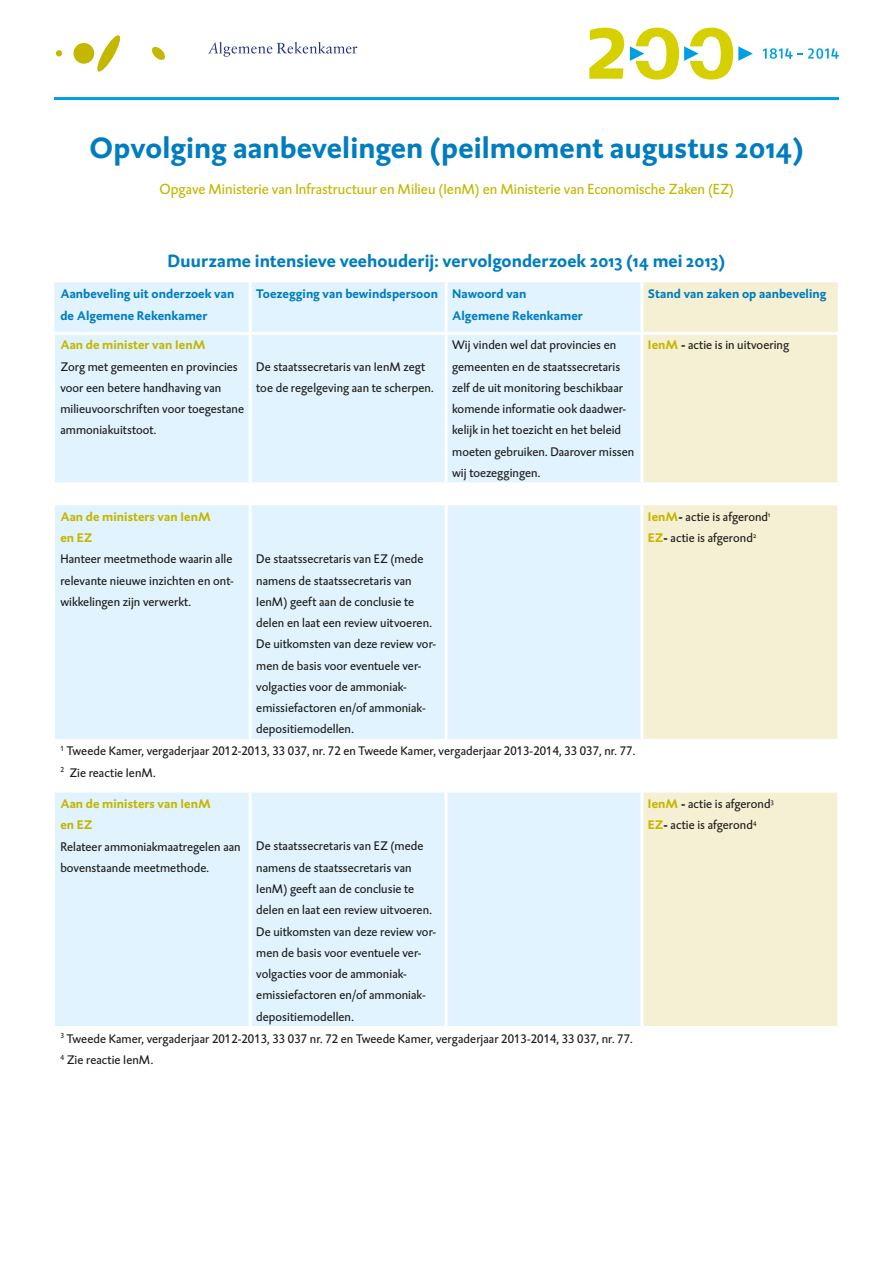
<style>
.page{position:relative;width:893px;height:1263px;background:#fff}
.page>*{position:absolute;margin:0;border:0;box-sizing:border-box;transform-origin:0 0}
._1_Kop_Opvolging{font:700 30px "DTL Caspari ST";letter-spacing:.005em;color:#007dbf}
._3_Onderzoek{font:700 18px "DTL Caspari ST";letter-spacing:.005em;color:#007dbf}
._2_Opgave{font:15px "DTL Caspari T";color:#c3b700}
._05_Tabel_tekstkader{font:12.75px/21.3px "DTL Caspari T";letter-spacing:.005em;color:#1d1d1b}
._4_kop_tabel_vet_bla{font:700 12.75px/21.3px "DTL Caspari ST";letter-spacing:.005em;color:#007dbf}
._4_kop_tabel_vet_bla-2{font:12.75px "DTL Caspari ST";letter-spacing:.005em;color:#1d1d1b}
._4_kop_tabel_vet_bla-3{font:700 12.75px/21.3px "DTL Caspari ST";letter-spacing:.005em;color:#c3b700}
.s1{font-weight:700;color:#c3b700}
.s2{font-weight:700}
</style>
<div class="page">
<svg style="left:56px;top:50px;width:6px;height:6px"></svg>
<svg style="left:74px;top:35px;width:47px;height:37px"></svg>
<svg style="left:152px;top:46px;width:13px;height:14px"></svg>
<svg style="left:208px;top:42px;width:149px;height:15px"></svg>
<svg style="left:589px;top:28px;width:35px;height:51px"></svg>
<svg style="left:630px;top:28px;width:123px;height:52px"></svg>
<svg style="left:763px;top:48px;width:76px;height:11px"></svg>
<div style="left:54px;top:282px;width:586px;height:200px;background:#e1f3fe"></div>
<div style="left:643px;top:282px;width:195px;height:200px;background:#f5f0d3"></div>
<svg style="left:55px;top:505px;width:782px;height:521px;background:#e8f3f4"></svg>
<hr style="left:54px;top:335px;width:1px;height:147px;background:#fff">
<hr style="left:837px;top:335px;width:1px;height:147px;background:#fff">
<hr style="left:54px;top:739px;width:196px;height:1px;background:#fff">
<hr style="left:250px;top:739px;width:196px;height:1px;background:#fff">
<hr style="left:446px;top:739px;width:196px;height:1px;background:#fff">
<hr style="left:642px;top:739px;width:196px;height:1px;background:#fff">
<hr style="left:54px;top:792px;width:196px;height:1px;background:#fff">
<hr style="left:250px;top:792px;width:196px;height:1px;background:#fff">
<hr style="left:446px;top:792px;width:196px;height:1px;background:#fff">
<hr style="left:642px;top:792px;width:196px;height:1px;background:#fff">
<hr style="left:249px;top:282px;width:3px;height:50px;background:#fff">
<hr style="left:445px;top:282px;width:3px;height:50px;background:#fff">
<hr style="left:54px;top:332px;width:196px;height:3px;background:#fff">
<hr style="left:250px;top:332px;width:196px;height:3px;background:#fff">
<hr style="left:249px;top:335px;width:3px;height:147px;background:#fff">
<hr style="left:446px;top:332px;width:196px;height:3px;background:#fff">
<hr style="left:445px;top:335px;width:3px;height:147px;background:#fff">
<hr style="left:642px;top:332px;width:196px;height:3px;background:#fff">
<hr style="left:249px;top:505px;width:3px;height:234px;background:#fff">
<hr style="left:445px;top:505px;width:3px;height:234px;background:#fff">
<hr style="left:640px;top:505px;width:3px;height:234px;background:#fff">
<hr style="left:249px;top:792px;width:3px;height:234px;background:#fff">
<hr style="left:445px;top:792px;width:3px;height:234px;background:#fff">
<hr style="left:640px;top:792px;width:3px;height:234px;background:#fff">
<hr style="left:54px;top:97px;width:785px;height:3px;background:#009fe3">
<p class="_1_Kop_Opvolging" style="left:90px;top:128px;width:716px">Opvolging aanbevelingen (peilmoment augustus 2014)</p>
<p class="_2_Opgave" style="left:159px;top:180px;width:576px">Opgave Ministerie van Infrastructuur en Milieu (IenM) en Ministerie van Economische Zaken (EZ)</p>
<p class="_3_Onderzoek" style="left:168px;top:249px;width:559px">Duurzame intensieve veehouderij: vervolgonderzoek 2013 (14 mei 2013)</p>
<p class="_4_kop_tabel_vet_bla" style="left:60px;top:283px;width:176px">Aanbeveling uit onderzoek van de Algemene Rekenkamer</p>
<p class="_4_kop_tabel_vet_bla" style="left:256px;top:283px;width:183px">Toezegging van bewindspersoon</p>
<p class="_4_kop_tabel_vet_bla" style="left:452px;top:283px;width:132px">Nawoord van<br>Algemene Rekenkamer</p>
<p class="_4_kop_tabel_vet_bla" style="left:648px;top:283px;width:180px">Stand van zaken op aanbeveling</p>
<p class="_4_kop_tabel_vet_bla-3" style="left:60px;top:334px;width:147px">Aan de minister van IenM</p>
<p class="_05_Tabel_tekstkader" style="left:60px;top:356px;width:185px">Zorg met gemeenten en provincies voor een betere handhaving van milieuvoorschriften voor toegestane ammoniakuitstoot.</p>
<p class="_05_Tabel_tekstkader" style="left:256px;top:355px;width:179px">De staatssecretaris van IenM zegt toe de regelgeving aan te scherpen.</p>
<p class="_05_Tabel_tekstkader" style="left:452px;top:334px;width:184px">Wij vinden wel dat provincies en gemeenten en de staatssecretaris zelf de uit monitoring beschikbaar komende informatie ook daadwer&shy;kelijk in het toezicht en het beleid moeten gebruiken. Daarover missen wij toezeggingen.</p>
<p class="_4_kop_tabel_vet_bla-2" style="left:648px;top:337px;width:143px"><span class="s1">IenM</span> <span class="s2">-</span> actie is in uitvoering</p>
<p class="_4_kop_tabel_vet_bla-3" style="left:60px;top:505px;width:152px">Aan de ministers van IenM en EZ</p>
<p class="_05_Tabel_tekstkader" style="left:60px;top:548px;width:175px">Hanteer meetmethode waarin alle relevante nieuwe inzichten en ont&shy;wikkelingen zijn verwerkt.</p>
<p class="_05_Tabel_tekstkader" style="left:256px;top:548px;width:181px">De staatssecretaris van EZ (mede namens de staatssecretaris van<br>IenM) geeft aan de conclusie te delen en laat een review uitvoeren.<br>De uitkomsten van deze review vor&shy;men de basis voor eventuele ver&shy;volgacties voor de ammoniak&shy;emissiefactoren en/of ammoniak&shy;depositiemodellen.</p>
<p class="_05_Tabel_tekstkader" style="left:60px;top:740px;width:576px"><sup>1</sup> Tweede Kamer, vergaderjaar 2012-2013, 33 037, nr. 72 en Tweede Kamer, vergaderjaar 2013-2014, 33 037, nr. 77.</p>
<p class="_05_Tabel_tekstkader" style="left:60px;top:761px;width:97px"><sup>2</sup> Zie reactie IenM.</p>
<p class="_4_kop_tabel_vet_bla-3" style="left:60px;top:793px;width:152px">Aan de ministers van IenM en EZ</p>
<p class="_05_Tabel_tekstkader" style="left:60px;top:835px;width:182px">Relateer ammoniakmaatregelen aan bovenstaande meetmethode.</p>
<p class="_05_Tabel_tekstkader" style="left:256px;top:835px;width:181px">De staatssecretaris van EZ (mede namens de staatssecretaris van<br>IenM) geeft aan de conclusie te delen en laat een review uitvoeren.<br>De uitkomsten van deze review vor&shy;men de basis voor eventuele ver&shy;volgacties voor de ammoniak-</p>
<p class="_05_Tabel_tekstkader" style="left:256px;top:984px;width:170px">emissiefactoren en/of ammoniak&shy;depositiemodellen.</p>
<p class="_05_Tabel_tekstkader" style="left:60px;top:1027px;width:574px"><sup>3</sup> Tweede Kamer, vergaderjaar 2012-2013, 33 037 nr. 72 en Tweede Kamer, vergaderjaar 2013-2014, 33 037, nr. 77.</p>
<p class="_05_Tabel_tekstkader" style="left:60px;top:1049px;width:94px"><sup>4</sup> Zie reactie IenM.</p>
<p class="_4_kop_tabel_vet_bla-2" style="left:648px;top:508px;width:124px"><span class="s1">IenM</span><span class="s2">-</span> actie is afgerond<sup>1</sup></p>
<p class="_4_kop_tabel_vet_bla-2" style="left:648px;top:530px;width:110px"><span class="s1">EZ</span><span class="s2">-</span> actie is afgerond<sup>2</sup></p>
<p class="_4_kop_tabel_vet_bla-2" style="left:648px;top:796px;width:127px"><span class="s1">IenM</span> <span class="s2">-</span> actie is afgerond<sup>3</sup></p>
<p class="_4_kop_tabel_vet_bla-2" style="left:648px;top:817px;width:110px"><span class="s1">EZ</span><span class="s2">-</span> actie is afgerond<sup>4</sup></p>
</div>
